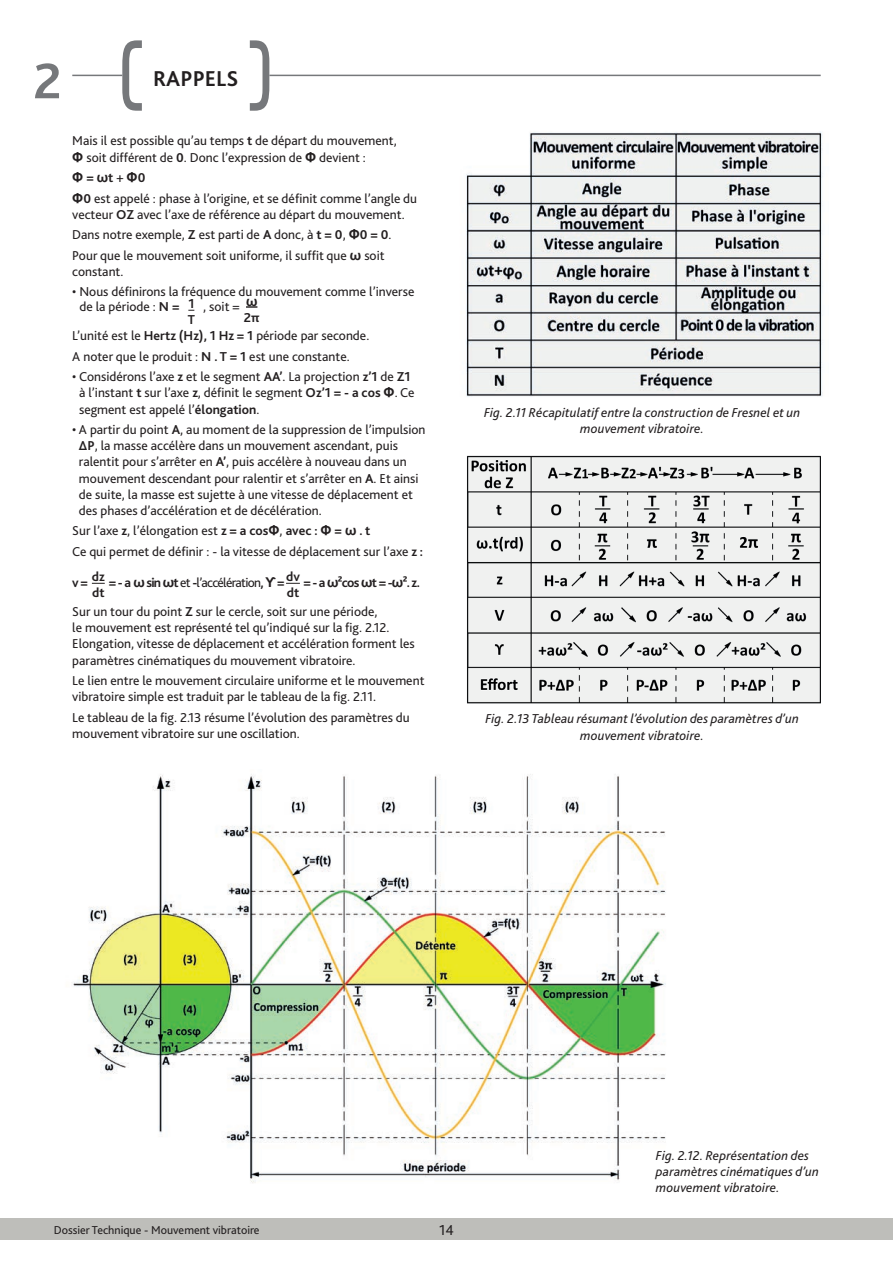
<style>
.page{position:relative;width:893px;height:1263px;background:#fff}
.page>*{position:absolute;margin:0;border:0;box-sizing:border-box;transform-origin:0 0}
.t1{font:700 52.5px "Bliss 2";color:#76787b}
.t2{font:700 22.5px "Bliss 2";color:#231f20}
.t3{font:15px "Bliss 2";color:#231f20}
.t4{font:13.5px/16.2px "Bliss 2";color:#231f20}
.t5{font:italic 13.5px/16.2px "Bliss 2";letter-spacing:.01em;color:#231f20;text-align:center}
.t6{font:700 13.5px/13.4px "Bliss 2";letter-spacing:-.05em;color:#231f20;text-align:right}
.t7{font:700 13.5px "Arial";color:#231f20}
.t8{font:12px "Bliss 2";color:#231f20}
.s1{font-weight:700}
.s2{font-family:"Arial";font-weight:700}
.s3{font-family:"Bliss 2"}
.s4{font-family:"Bliss 2";font-weight:400}
.s5{font-family:"Arial"}
.s6{font-weight:400}
</style>
<div class="page">
<hr style="left:72px;top:75px;width:50px;height:1px;background:#76787b">
<svg style="left:122px;top:40px;width:20px;height:71px"></svg>
<svg style="left:250px;top:40px;width:19px;height:71px"></svg>
<hr style="left:269px;top:75px;width:552px;height:1px;background:#76787b">
<div style="left:0;top:1218px;width:893px;height:21px;background:#bebeba"></div>
<img style="left:73px;top:774px;width:593px;height:409px">
<img style="left:466px;top:131px;width:357px;height:266px">
<img style="left:467px;top:455px;width:354px;height:249px">
<svg style="left:246px;top:306px;width:11px;height:2px"></svg>
<svg style="left:92px;top:583px;width:13px;height:1px"></svg>
<svg style="left:286px;top:583px;width:14px;height:1px"></svg>
<h1 class="t1" style="left:33px;top:48px;width:30px">2</h1>
<h2 class="t2" style="left:153px;top:65px;width:87px">RAPPELS</h2>
<p class="t4" style="left:72px;top:132px;width:326px">Mais il est possible qu’au temps <span class="s1">t</span> de départ du mouvement,<br><span class="s2">Φ</span> soit différent de <span class="s1">0</span>. Donc l’expression de <span class="s2">Φ</span> devient :</p>
<p class="t7" style="left:72px;top:168px;width:75px">Φ <span class="s3">=</span> ω<span class="s3">t</span> <span class="s4">+</span> Φ<span class="s3">0</span></p>
<p class="t4" style="left:72px;top:190px;width:346px"><span class="s2">Φ</span><span class="s1">0</span> est appelé : phase à l’origine, et se définit comme l’angle du vecteur <span class="s1">OZ</span> avec l’axe de référence au départ du mouvement.</p>
<p class="t4" style="left:72px;top:224px;width:321px;line-height:20.4px">Dans notre exemple, <span class="s1">Z</span> est parti de <span class="s1">A</span> donc, à <span class="s1">t = 0</span>, <span class="s2">Φ</span><span class="s1">0 = 0</span>.<br>Pour que le mouvement soit uniforme, il suffit que <span class="s2">ω</span> soit</p>
<p class="t4" style="left:72px;top:263px;width:53px">constant.</p>
<p class="t4" style="left:79px;top:284px;width:337px;line-height:15px;text-indent:-7px">• Nous définirons la fréquence du mouvement comme l’inverse de la période : <span class="s1">N = </span><sup>1</sup></p>
<p class="t6" style="left:188px;top:313px;width:9px">T</p>
<p class="t4" style="left:203px;top:301px;width:58px;line-height:10.5px;text-align:right">, soit = <sup>ω<br></sup><span class="s1">2π</span></p>
<p class="t4" style="left:72px;top:325px;width:299px;line-height:20.4px">L’unité est le <span class="s1">Hertz (Hz), 1 Hz = 1</span> période par seconde.<br>A noter que le produit : <span class="s1">N . T = 1</span> est une constante.</p>
<p class="t4" style="left:79px;top:368px;width:337px;text-indent:-7px">• Considérons l’axe <span class="s1">z</span> et le segment <span class="s1">AA’</span>. La projection <span class="s1">z’1</span> de <span class="s1">Z1 </span>à l’instant <span class="s1">t</span> sur l’axe <span class="s1">z</span>, définit le segment <span class="s1">Oz’1 = - a cos</span> <span class="s2">Φ</span>. Ce segment est appelé l’<span class="s1">élongation</span>.</p>
<p class="t4" style="left:79px;top:421px;width:348px;text-indent:-7px">• A partir du point <span class="s1">A</span>, au moment de la suppression de l’impulsion <span class="s1">∆P</span>, la masse accélère dans un mouvement ascendant, puis ralentit pour s’arrêter en <span class="s1">A’</span>, puis accélère à nouveau dans un mouvement descendant pour ralentir et s’arrêter en <span class="s1">A</span>. Et ainsi de suite, la masse est sujette à une vitesse de déplacement et des phases d’accélération et de décélération.</p>
<p class="t4" style="left:72px;top:520px;width:352px;line-height:20.4px">Sur l’axe <span class="s1">z</span>, l’élongation est <span class="s1">z = a cos</span><span class="s2">Φ</span>, <span class="s1">avec :</span> <span class="s2">Φ</span> <span class="s1">=</span> <span class="s2">ω</span> <span class="s1">. t<br></span>Ce qui permet de définir : - la vitesse de déplacement sur l’axe <span class="s1">z :</span></p>
<p class="t6" style="left:72px;top:573px;width:34px">v = dz dt</p>
<p class="t6" style="left:287px;top:577px;width:135px;line-height:10.5px;text-align:left;text-indent:-178px">= - a <span class="s5">ω</span> sin <span class="s5">ω</span>t <span class="s6">et</span> -<span class="s6">l’accélération</span>, <span class="s5">ϒ</span> =dv = - a <span class="s5">ω</span>²cos <span class="s5">ω</span>t = -<span class="s5">ω</span>². z. dt</p>
<p class="t4" style="left:72px;top:603px;width:344px">Sur un tour du point <span class="s1">Z</span> sur le cercle, soit sur une période,<br>le mouvement est représenté tel qu’indiqué sur la fig. 2.12.<br>Elongation, vitesse de déplacement et accélération forment les paramètres cinématiques du mouvement vibratoire.</p>
<p class="t4" style="left:72px;top:672px;width:354px">Le lien entre le mouvement circulaire uniforme et le mouvement vibratoire simple est traduit par le tableau de la fig. 2.11.</p>
<p class="t4" style="left:72px;top:709px;width:339px">Le tableau de la fig. 2.13 résume l’évolution des paramètres du mouvement vibratoire sur une oscillation.</p>
<p class="t5" style="left:484px;top:404px;width:318px">Fig. 2.11 Récapitulatif entre la construction de Fresnel et un mouvement vibratoire.</p>
<p class="t5" style="left:485px;top:710px;width:315px">Fig. 2.13 Tableau résumant l’évolution des paramètres d’un mouvement vibratoire.</p>
<p class="t8" style="left:54px;top:1222px;width:207px">Dossier Technique - Mouvement vibratoire</p>
<p class="t3" style="left:439px;top:1221px;width:16px">14</p>
<p class="t5" style="left:656px;top:1147px;width:164px;text-align:left">Fig. 2.12. Représentation des paramètres cinématiques d’un mouvement vibratoire.</p>
</div>
